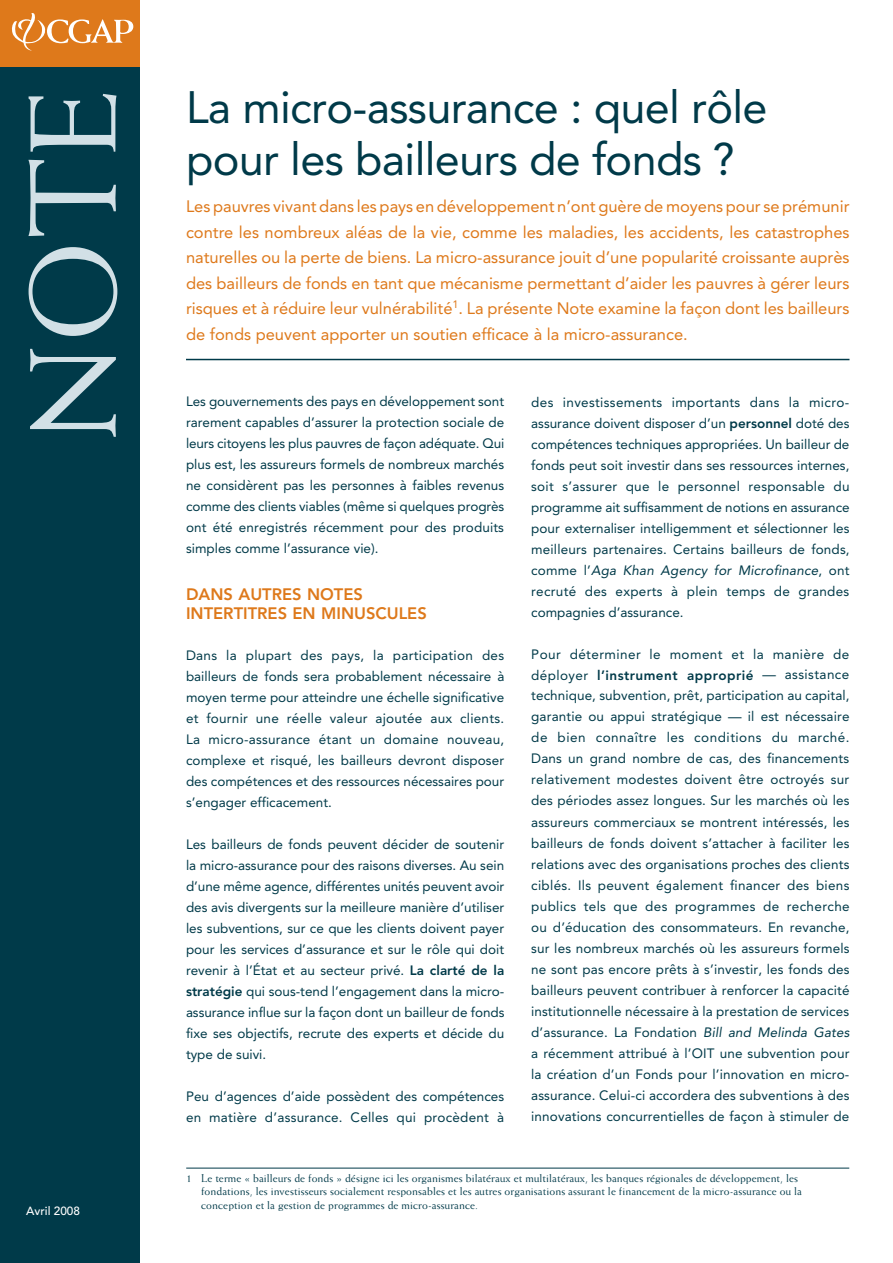
<style>
.page{position:relative;width:893px;height:1263px;background:#fff}
.page>*{position:absolute;margin:0;border:0;box-sizing:border-box;transform-origin:0 0}
.t1{font:123px "Weiss";color:#d2e0e6}
.headine{font:45px/51.8px "Avenir";letter-spacing:-.015em;color:#003a49}
._1st_Paragraph{font:16.5px/25.5px "Avenir";color:#de791b;text-align:justify}
.subhead_1{font:800 16.5px/19.5px "Avenir";color:#de791b}
.body_text{font:13.5px/21px "Avenir";color:#003a49;text-align:justify}
.t2{font:500 11.85px "Avenir";color:#fff}
.first_footnote{font:11.25px/13.5px "Weiss";letter-spacing:.01em;color:#003a49}
.s1{font-weight:800}
.s2{font-style:italic}
</style>
<div class="page">
<div style="left:0;top:52px;width:140px;height:1211px;background:#003a49"></div>
<div style="left:0;top:0;width:140px;height:66px;background:#de791b"></div>
<svg style="left:12px;top:13px;width:121px;height:38px"></svg>
<hr style="left:186px;top:1168px;width:663px;height:1px;background:#003a49">
<hr style="left:186px;top:359px;width:663px;height:1px;background:#003a49">
<p class="t1" style="left:2px;top:441px;width:353px;rotate:-90deg">NOTE</p>
<p class="t2" style="left:26px;top:1204px;width:55px">Avril 2008</p>
<p class="headine" style="left:186px;top:82px;width:583px">La micro-assurance : quel rôle pour les bailleurs de fonds ?</p>
<p class="_1st_Paragraph" style="left:186px;top:194px;width:665px">Les pauvres vivant dans les pays en développement n’ont guère de moyens pour se prémunir contre les nombreux aléas de la vie, comme les maladies, les accidents, les catastrophes naturelles ou la perte de biens. La micro-assurance jouit d’une popularité croissante auprès des bailleurs de fonds en tant que mécanisme permettant d’aider les pauvres à gérer leurs risques et à réduire leur vulnérabilité<sup>1</sup>. La présente Note examine la façon dont les bailleurs de fonds peuvent apporter un soutien efficace à la micro-assurance.</p>
<p class="body_text" style="left:186px;top:391px;width:320px">Les gouvernements des pays en développement sont rarement capables d’assurer la protection sociale de leurs citoyens les plus pauvres de façon adéquate. Qui plus est, les assureurs formels de nombreux marchés ne considèrent pas les personnes à faibles revenus comme des clients viables (même si quelques progrès ont été enregistrés récemment pour des produits simples comme l’assurance vie).</p>
<p class="subhead_1" style="left:186px;top:584px;width:242px">DANS AUTRES NOTES<br>INTERTITRES EN MINUSCULES</p>
<p class="body_text" style="left:186px;top:645px;width:320px">Dans la plupart des pays, la participation des bailleurs de fonds sera probablement nécessaire à moyen terme pour atteindre une échelle significative et fournir une réelle valeur ajoutée aux clients.<br>La micro-assurance étant un domaine nouveau, complexe et risqué, les bailleurs devront disposer des compétences et des ressources nécessaires pour s’engager efficacement.</p>
<p class="body_text" style="left:186px;top:834px;width:320px">Les bailleurs de fonds peuvent décider de soutenir la micro-assurance pour des raisons diverses. Au sein d’une même agence, différentes unités peuvent avoir des avis divergents sur la meilleure manière d’utiliser les subventions, sur ce que les clients doivent payer pour les services d’assurance et sur le rôle qui doit revenir à l’État et au secteur privé. <span class="s1">La clarté de la stratégie</span> qui sous-tend l’engagement dans la micro&shy;assurance influe sur la façon dont un bailleur de fonds fixe ses objectifs, recrute des experts et décide du type de suivi.</p>
<p class="body_text" style="left:186px;top:1086px;width:320px">Peu d’agences d’aide possèdent des compétences en matière d’assurance. Celles qui procèdent à</p>
<p class="body_text" style="left:531px;top:391px;width:320px">des investissements importants dans la micro&shy;assurance doivent disposer d’un <span class="s1">personnel</span> doté des compétences techniques appropriées. Un bailleur de fonds peut soit investir dans ses ressources internes, soit s’assurer que le personnel responsable du programme ait suffisamment de notions en assurance pour externaliser intelligemment et sélectionner les meilleurs partenaires. Certains bailleurs de fonds, comme l’<span class="s2">Aga Khan Agency for Microfinance</span>, ont recruté des experts à plein temps de grandes compagnies d’assurance.</p>
<p class="body_text" style="left:531px;top:643px;width:320px">Pour déterminer le moment et la manière de déployer <span class="s1">l’instrument approprié</span> — assistance technique, subvention, prêt, participation au capital, garantie ou appui stratégique — il est nécessaire de bien connaître les conditions du marché.<br>Dans un grand nombre de cas, des financements relativement modestes doivent être octroyés sur des périodes assez longues. Sur les marchés où les assureurs commerciaux se montrent intéressés, les bailleurs de fonds doivent s’attacher à faciliter les relations avec des organisations proches des clients ciblés. Ils peuvent également financer des biens publics tels que des programmes de recherche ou d’éducation des consommateurs. En revanche, sur les nombreux marchés où les assureurs formels ne sont pas encore prêts à s’investir, les fonds des bailleurs peuvent contribuer à renforcer la capacité institutionnelle nécessaire à la prestation de services d’assurance. La Fondation <span class="s2">Bill and Melinda Gates </span>a récemment attribué à l’OIT une subvention pour la création d’un Fonds pour l’innovation en micro&shy;assurance. Celui-ci accordera des subventions à des innovations concurrentielles de façon à stimuler de</p>
<p class="first_footnote" style="left:201px;top:1171px;width:602px;text-indent:-15px">1 Le terme « bailleurs de fonds » désigne ici les organismes bilatéraux et multilatéraux, les banques régionales de développement, les fondations, les investisseurs socialement responsables et les autres organisations assurant le financement de la micro-assurance ou la conception et la gestion de programmes de micro-assurance.</p>
</div>
